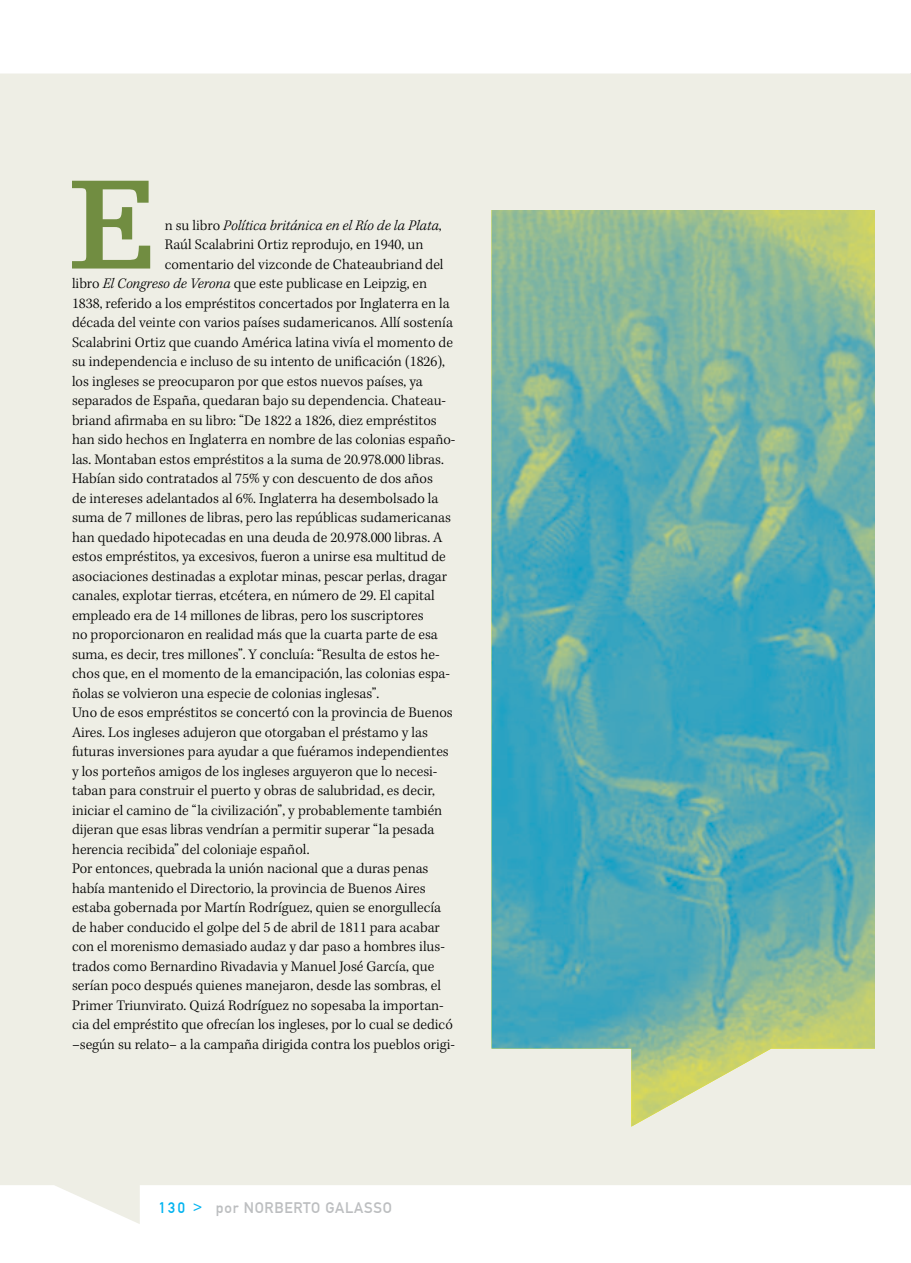
<style>
.page{position:relative;width:911px;height:1263px;background:#fff}
.page>*{position:absolute;margin:0;border:0;box-sizing:border-box;transform-origin:0 0}
.t1{font:700 134.7px "Egyptienne F";color:#718d41}
.t2{font:300 15px "Kepler Std";color:#000}
.t3{font:italic 300 15px "Kepler Std";color:#000}
.t4{font:15px "DIN1451 Mittelschrift";letter-spacing:.05em;color:#bcbec0}
.s1{font-style:normal}
.s2{font-style:italic}
.s3{color:#00b3f0}
</style>
<div class="page">
<div style="left:0;top:73px;width:911px;height:1151px;background:#eeeee5"></div>
<img style="left:491px;top:210px;width:384px;height:917px">
<h1 class="t1" style="left:68px;top:150px;width:91px">E</h1>
<p class="t3" style="left:165px;top:216px;width:278px"><span class="s1">n su libro</span> Política británica en el Río de la Plata<span class="s1">,</span></p>
<p class="t2" style="left:165px;top:236px;width:260px">Raúl Scalabrini Ortiz reprodujo, en 1940, un</p>
<p class="t2" style="left:165px;top:255px;width:280px">comentario del vizconde de Chateaubriand del</p>
<p class="t2" style="left:72px;top:275px;width:357px">libro <span class="s2">El Congreso de Verona</span> que este publicase en Leipzig, en</p>
<p class="t2" style="left:72px;top:294px;width:379px">1838, referido a los empréstitos concertados por Inglaterra en la</p>
<p class="t2" style="left:72px;top:314px;width:382px">década del veinte con varios países sudamericanos. Allí sostenía</p>
<p class="t2" style="left:72px;top:333px;width:382px">Scalabrini Ortiz que cuando América latina vivía el momento de</p>
<p class="t2" style="left:72px;top:353px;width:375px">su independencia e incluso de su intento de unificación (1826),</p>
<p class="t2" style="left:72px;top:372px;width:352px">los ingleses se preocuparon por que estos nuevos países, ya</p>
<p class="t2" style="left:72px;top:392px;width:376px">separados de España, quedaran bajo su dependencia. Chateau-</p>
<p class="t2" style="left:72px;top:411px;width:366px">briand afirmaba en su libro: “De 1822 a 1826, diez empréstitos</p>
<p class="t2" style="left:72px;top:431px;width:385px">han sido hechos en Inglaterra en nombre de las colonias españo-</p>
<p class="t2" style="left:72px;top:450px;width:373px">las. Montaban estos empréstitos a la suma de 20.978.000 libras.</p>
<p class="t2" style="left:72px;top:470px;width:362px">Habían sido contratados al 75% y con descuento de dos años</p>
<p class="t2" style="left:72px;top:489px;width:368px">de intereses adelantados al 6%. Inglaterra ha desembolsado la</p>
<p class="t2" style="left:72px;top:509px;width:380px">suma de 7 millones de libras, pero las repúblicas sudamericanas</p>
<p class="t2" style="left:72px;top:528px;width:372px">han quedado hipotecadas en una deuda de 20.978.000 libras. A</p>
<p class="t2" style="left:72px;top:548px;width:375px">estos empréstitos, ya excesivos, fueron a unirse esa multitud de</p>
<p class="t2" style="left:72px;top:567px;width:376px">asociaciones destinadas a explotar minas, pescar perlas, dragar</p>
<p class="t2" style="left:72px;top:587px;width:364px">canales, explotar tierras, etcétera, en número de 29. El capital</p>
<p class="t2" style="left:72px;top:606px;width:353px">empleado era de 14 millones de libras, pero los suscriptores</p>
<p class="t2" style="left:72px;top:626px;width:367px">no proporcionaron en realidad más que la cuarta parte de esa</p>
<p class="t2" style="left:72px;top:645px;width:369px">suma, es decir, tres millones”. Y concluía: “Resulta de estos he-</p>
<p class="t2" style="left:72px;top:665px;width:380px">chos que, en el momento de la emancipación, las colonias espa-</p>
<p class="t2" style="left:72px;top:684px;width:309px">ñolas se volvieron una especie de colonias inglesas”.</p>
<p class="t2" style="left:72px;top:704px;width:382px">Uno de esos empréstitos se concertó con la provincia de Buenos</p>
<p class="t2" style="left:72px;top:723px;width:357px">Aires. Los ingleses adujeron que otorgaban el préstamo y las</p>
<p class="t2" style="left:72px;top:743px;width:378px">futuras inversiones para ayudar a que fuéramos independientes</p>
<p class="t2" style="left:72px;top:762px;width:367px">y los porteños amigos de los ingleses arguyeron que lo necesi-</p>
<p class="t2" style="left:72px;top:782px;width:364px">taban para construir el puerto y obras de salubridad, es decir,</p>
<p class="t2" style="left:72px;top:801px;width:372px">iniciar el camino de “la civilización”, y probablemente también</p>
<p class="t2" style="left:72px;top:821px;width:364px">dijeran que esas libras vendrían a permitir superar “la pesada</p>
<p class="t2" style="left:72px;top:840px;width:239px">herencia recibida” del coloniaje español.</p>
<p class="t2" style="left:72px;top:860px;width:358px">Por entonces, quebrada la unión nacional que a duras penas</p>
<p class="t2" style="left:72px;top:879px;width:355px">había mantenido el Directorio, la provincia de Buenos Aires</p>
<p class="t2" style="left:72px;top:899px;width:371px">estaba gobernada por Martín Rodríguez, quien se enorgullecía</p>
<p class="t2" style="left:72px;top:918px;width:369px">de haber conducido el golpe del 5 de abril de 1811 para acabar</p>
<p class="t2" style="left:72px;top:938px;width:374px">con el morenismo demasiado audaz y dar paso a hombres ilus-</p>
<p class="t2" style="left:72px;top:957px;width:364px">trados como Bernardino Rivadavia y Manuel José García, que</p>
<p class="t2" style="left:72px;top:977px;width:370px">serían poco después quienes manejaron, desde las sombras, el</p>
<p class="t2" style="left:72px;top:996px;width:373px">Primer Triunvirato. Quizá Rodríguez no sopesaba la importan-</p>
<p class="t2" style="left:72px;top:1016px;width:382px">cia del empréstito que ofrecían los ingleses, por lo cual se dedicó</p>
<p class="t2" style="left:72px;top:1035px;width:384px">–según su relato– a la campaña dirigida contra los pueblos origi-</p>
<p class="t4" style="left:159px;top:1199px;width:235px"><span class="s3">130 &gt;</span> POR NORBERTO GALASSO</p>
</div>
